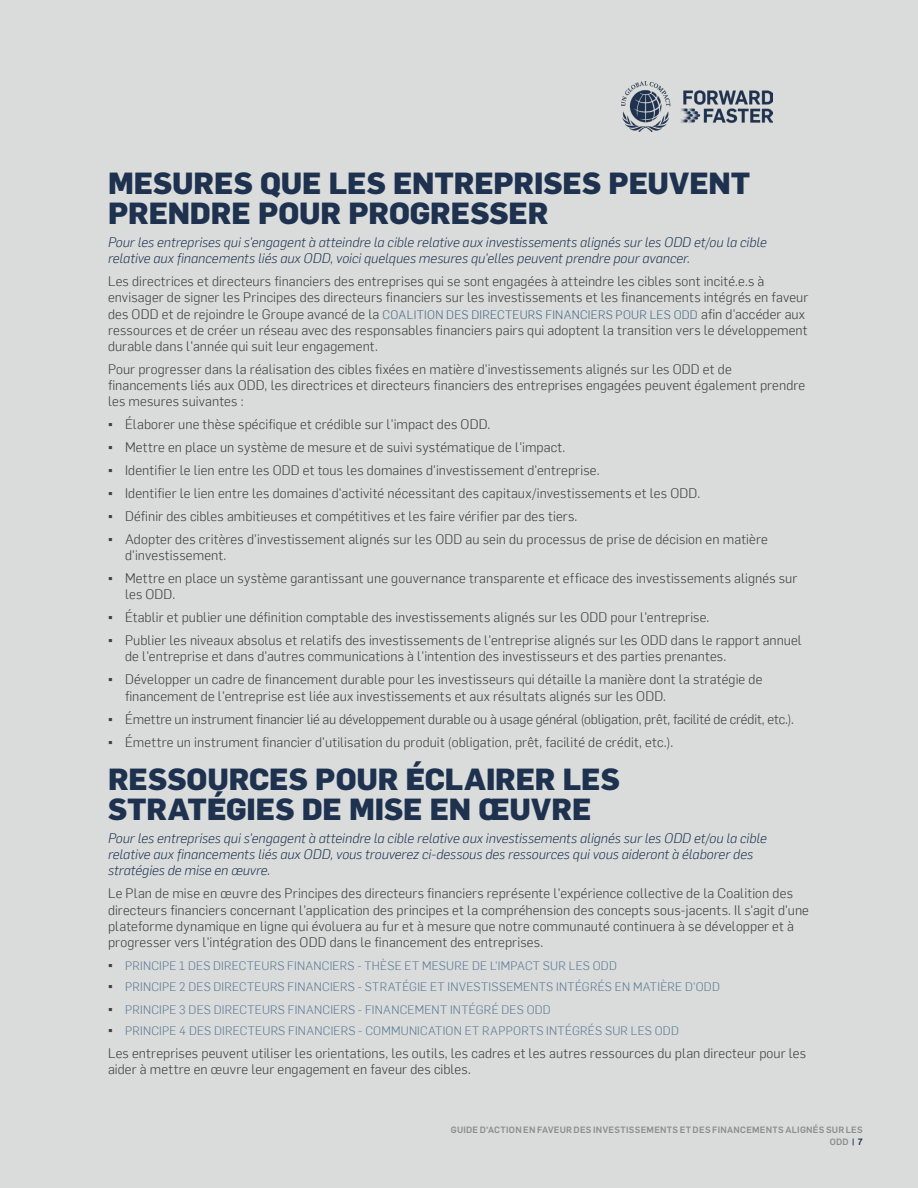
<style>
.page{position:relative;width:918px;height:1188px;background:#d9dcdb}
.page>*{position:absolute;margin:0;border:0;box-sizing:border-box;transform-origin:0 0}
.t1{font:800 30px/30px "Flama";letter-spacing:-.005em;color:#1e3250}
.t2{font:300 13.5px/16.2px "Flama";letter-spacing:.01em;color:#3e3e3f}
.t3{font:italic 300 13.5px/16.2px "Flama";letter-spacing:.005em;color:#1e3250}
.t4{font:300 13.5px "Flama";letter-spacing:-.01em;color:#3e3e3f}
.t5{font:300 12px "Flama";letter-spacing:.02em;color:#5e7a97}
.t6{font:500 9px/12px "Flama";letter-spacing:.025em;color:#8d8d8e;text-align:right}
.s1{font-size:12px;color:#4c6b8b}
.s2{font-family:"Arial";font-weight:400}
.s3{font-family:"Arial";font-weight:400;font-size:13.5px;color:#3e3e3f}
.s4{color:#1e3250}
</style>
<div class="page">
<img style="left:622px;top:81px;width:151px;height:50px">
<p class="t1" style="left:108px;top:167px;width:644px">MESURES QUE LES ENTREPRISES PEUVENT<br>PRENDRE POUR PROGRESSER</p>
<p class="t3" style="left:108px;top:233px;width:660px">Pour les entreprises qui s'engagent à atteindre la cible relative aux investissements alignés sur les ODD et/ou la cible relative aux financements liés aux ODD, voici quelques mesures qu'elles peuvent prendre pour avancer.</p>
<p class="t2" style="left:108px;top:273px;width:702px">Les directrices et directeurs financiers des entreprises qui se sont engagées à atteindre les cibles sont incité.e.s à envisager de signer les Principes des directeurs financiers sur les investissements et les financements intégrés en faveur des ODD et de rejoindre le Groupe avancé de la <span class="s1">COALITION DES DIRECTEURS FINANCIERS POUR LES ODD</span> afin d'accéder aux ressources et de créer un réseau avec des responsables financiers pairs qui adoptent la transition vers le développement durable dans l'année qui suit leur engagement.</p>
<p class="t2" style="left:108px;top:360px;width:699px">Pour progresser dans la réalisation des cibles fixées en matière d'investissements alignés sur les ODD et de financements liés aux ODD, les directrices et directeurs financiers des entreprises engagées peuvent également prendre les mesures suivantes :</p>
<p class="t2" style="left:108px;top:416px;width:384px"><span class="s2">▪</span> Élaborer une thèse spécifique et crédible sur l'impact des ODD.</p>
<p class="t2" style="left:108px;top:439px;width:459px"><span class="s2">▪</span> Mettre en place un système de mesure et de suivi systématique de l'impact.</p>
<p class="t2" style="left:108px;top:462px;width:493px"><span class="s2">▪</span> Identifier le lien entre les ODD et tous les domaines d'investissement d'entreprise.</p>
<p class="t2" style="left:108px;top:485px;width:594px"><span class="s2">▪</span> Identifier le lien entre les domaines d'activité nécessitant des capitaux/investissements et les ODD.</p>
<p class="t2" style="left:108px;top:507px;width:471px"><span class="s2">▪</span> Définir des cibles ambitieuses et compétitives et les faire vérifier par des tiers.</p>
<p class="t2" style="left:125px;top:530px;width:644px;text-indent:-17px"><span class="s2">▪</span> Adopter des critères d'investissement alignés sur les ODD au sein du processus de prise de décision en matière d'investissement.</p>
<p class="t2" style="left:125px;top:570px;width:674px;text-indent:-17px"><span class="s2">▪</span> Mettre en place un système garantissant une gouvernance transparente et efficace des investissements alignés sur les ODD.</p>
<p class="t2" style="left:108px;top:609px;width:603px"><span class="s2">▪</span> Établir et publier une définition comptable des investissements alignés sur les ODD pour l'entreprise.</p>
<p class="t2" style="left:125px;top:632px;width:678px;text-indent:-17px"><span class="s2">▪</span> Publier les niveaux absolus et relatifs des investissements de l'entreprise alignés sur les ODD dans le rapport annuel de l'entreprise et dans d'autres communications à l'intention des investisseurs et des parties prenantes.</p>
<p class="t2" style="left:125px;top:671px;width:639px;text-indent:-17px"><span class="s2">▪</span> Développer un cadre de financement durable pour les investisseurs qui détaille la manière dont la stratégie de financement de l'entreprise est liée aux investissements et aux résultats alignés sur les ODD.</p>
<p class="t4" style="left:108px;top:710px;width:688px"><span class="s2">▪</span> Émettre un instrument financier lié au développement durable ou à usage général (obligation, prêt, facilité de crédit, etc.).</p>
<p class="t2" style="left:108px;top:733px;width:567px"><span class="s2">▪</span> Émettre un instrument financier d'utilisation du produit (obligation, prêt, facilité de crédit, etc.).</p>
<p class="t1" style="left:108px;top:763px;width:513px">RESSOURCES POUR ÉCLAIRER LES<br>STRATÉGIES DE MISE EN ŒUVRE</p>
<p class="t3" style="left:108px;top:829px;width:660px">Pour les entreprises qui s'engagent à atteindre la cible relative aux investissements alignés sur les ODD et/ou la cible relative aux financements liés aux ODD, vous trouverez ci-dessous des ressources qui vous aideront à élaborer des stratégies de mise en œuvre.</p>
<p class="t2" style="left:108px;top:885px;width:703px">Le Plan de mise en œuvre des Principes des directeurs financiers représente l'expérience collective de la Coalition des directeurs financiers concernant l'application des principes et la compréhension des concepts sous-jacents. Il s'agit d'une plateforme dynamique en ligne qui évoluera au fur et à mesure que notre communauté continuera à se développer et à progresser vers l'intégration des ODD dans le financement des entreprises.</p>
<p class="t5" style="left:108px;top:958px;width:510px"><span class="s3">▪</span> PRINCIPE 1 DES DIRECTEURS FINANCIERS - THÈSE ET MESURE DE L'IMPACT SUR LES ODD</p>
<p class="t5" style="left:108px;top:979px;width:613px"><span class="s3">▪</span> PRINCIPE 2 DES DIRECTEURS FINANCIERS - STRATÉGIE ET INVESTISSEMENTS INTÉGRÉS EN MATIÈRE D'ODD</p>
<p class="t5" style="left:108px;top:1002px;width:444px"><span class="s3">▪</span> PRINCIPE 3 DES DIRECTEURS FINANCIERS - FINANCEMENT INTÉGRÉ DES ODD</p>
<p class="t5" style="left:108px;top:1023px;width:572px"><span class="s3">▪</span> PRINCIPE 4 DES DIRECTEURS FINANCIERS - COMMUNICATION ET RAPPORTS INTÉGRÉS SUR LES ODD</p>
<p class="t2" style="left:108px;top:1044px;width:700px">Les entreprises peuvent utiliser les orientations, les outils, les cadres et les autres ressources du plan directeur pour les aider à mettre en œuvre leur engagement en faveur des cibles.</p>
<p class="t6" style="left:451px;top:1123px;width:414px">GUIDE D'ACTION EN FAVEUR DES INVESTISSEMENTS ET DES FINANCEMENTS ALIGNÉS SUR LES<br>ODD <span class="s4">| 7</span></p>
</div>
